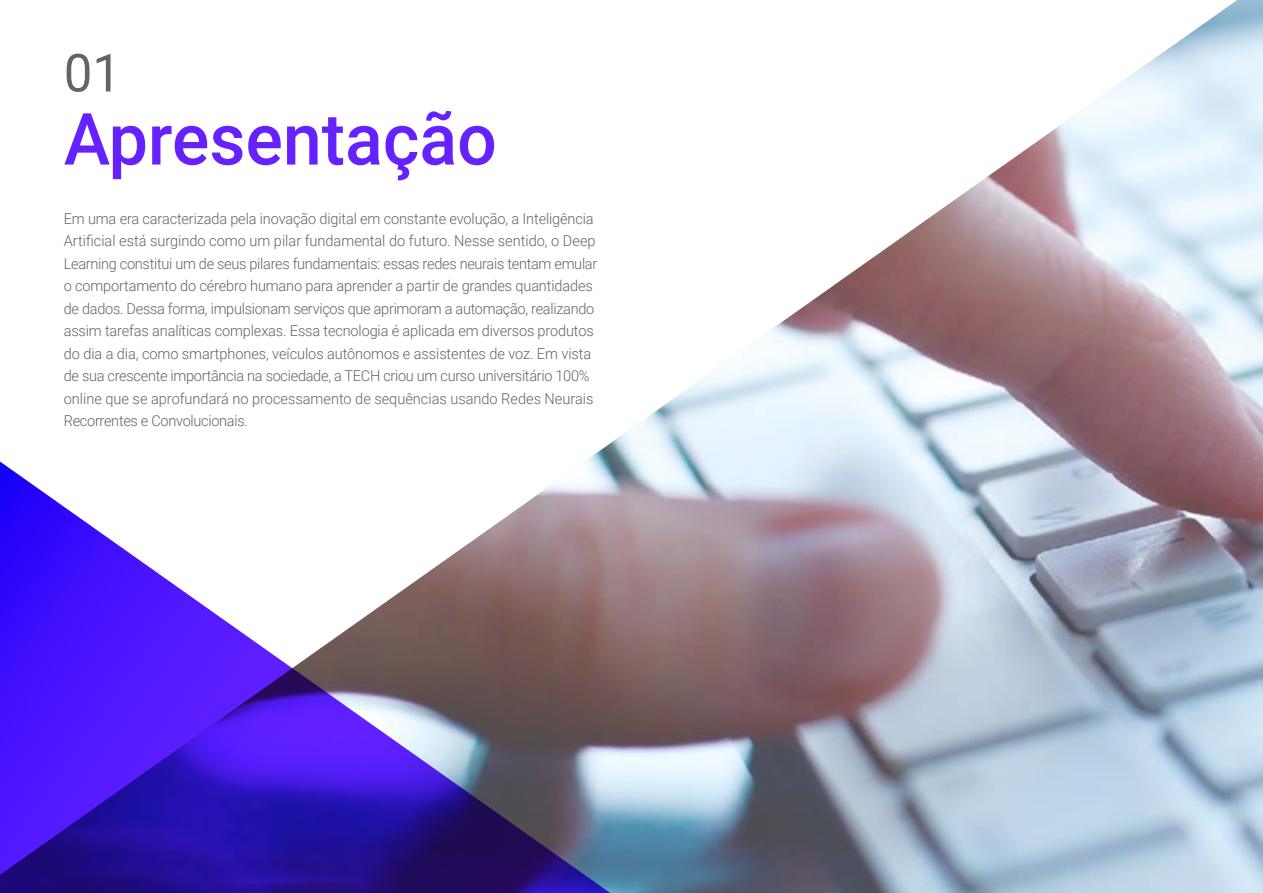
<style>
.page{position:relative;width:1263px;height:893px;background:#fff}
.page>*{position:absolute;margin:0;border:0;box-sizing:border-box;transform-origin:0 0}
.t1{font:500 72px "Roboto";color:#6522ff}
.t2{font:52.5px "Roboto";color:#61646a}
.t3{font:300 15px/22.5px "Roboto";letter-spacing:-.01em;color:#61646a}
</style>
<div class="page">
<img style="left:606px;top:0;width:657px;height:893px">
<svg style="left:0;top:446px;width:640px;height:447px"></svg>
<h2 class="t2" style="left:64px;top:36px;width:59px">01</h2>
<h1 class="t1" style="left:64px;top:89px;width:435px">Apresentação</h1>
<p class="t3" style="left:64px;top:207px;width:535px">Em uma era caracterizada pela inovação digital em constante evolução, a Inteligência Artificial está surgindo como um pilar fundamental do futuro. Nesse sentido, o Deep Learning constitui um de seus pilares fundamentais: essas redes neurais tentam emular o comportamento do cérebro humano para aprender a partir de grandes quantidades de dados. Dessa forma, impulsionam serviços que aprimoram a automação, realizando assim tarefas analíticas complexas. Essa tecnologia é aplicada em diversos produtos do dia a dia, como smartphones, veículos autônomos e assistentes de voz. Em vista de sua crescente importância na sociedade, a TECH criou um curso universitário 100% online que se aprofundará no processamento de sequências usando Redes Neurais Recorrentes e Convolucionais.</p>
</div>
